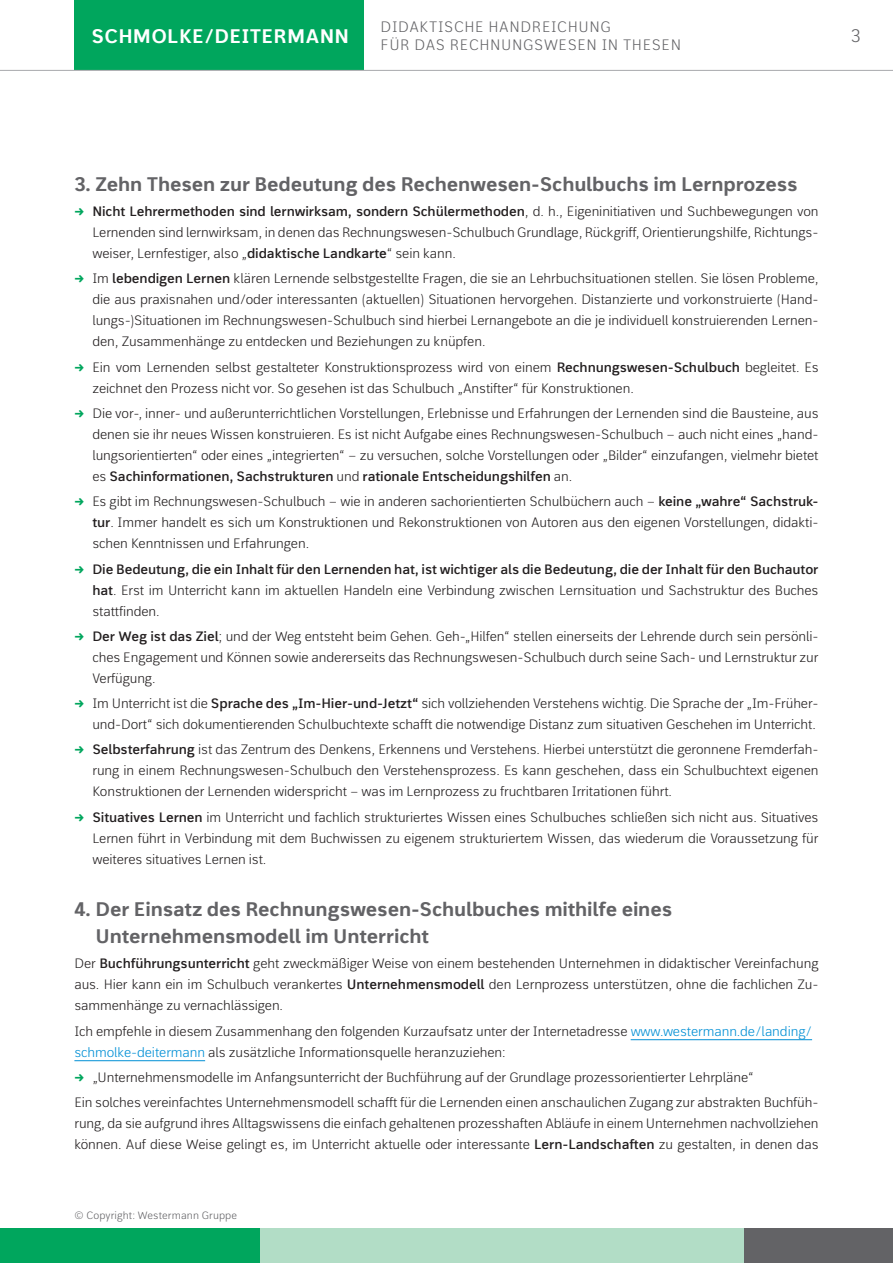
<style>
.page{position:relative;width:893px;height:1263px;background:#fff}
.page>*{position:absolute;margin:0;border:0;box-sizing:border-box;transform-origin:0 0}
.t1{font:700 19.5px/27px "bs Thomas Sans 1";letter-spacing:-.01em;color:#636366}
.t2{font:700 19.5px "bs Thomas Sans 1";letter-spacing:.01em;color:#fff}
.t3{font:300 18px "bs Thomas Sans 1";color:#636366}
.t4{font:300 15px/18px "bs Thomas Sans 1";letter-spacing:.04em;color:#636366}
.t5{font:300 13.5px/21px "bs Thomas Sans 1";letter-spacing:-.01em;color:#231f20;text-align:justify}
.t6{font:300 10.5px "bs Thomas Sans 1";letter-spacing:.01em;color:#636366}
.s1{font-weight:600}
.s2{color:#008fd5}
</style>
<div class="page">
<div style="left:744px;top:1228px;width:149px;height:35px;background:#636366"></div>
<div style="left:74px;top:0;width:290px;height:70px;background:#00a65d"></div>
<hr style="left:0;top:70px;width:893px;height:1px;background:#a8a9ad">
<div style="left:259px;top:1228px;width:485px;height:35px;background:#b2ddc6"></div>
<div style="left:0;top:1228px;width:259px;height:35px;background:#00a65d"></div>
<hr style="left:631px;top:1039px;width:181px;height:1px;background:#008fd5">
<hr style="left:74px;top:1060px;width:131px;height:1px;background:#008fd5">
<p class="t4" style="left:381px;top:18px;width:302px">DIDAKTISCHE HANDREICHUNG<br>FÜR DAS RECHNUNGSWESEN IN THESEN</p>
<h1 class="t2" style="left:92px;top:23px;width:259px">SCHMOLKE/DEITERMANN</h1>
<h2 class="t3" style="left:850px;top:24px;width:12px">3</h2>
<h1 class="t1" style="left:74px;top:172px;width:725px">3. Zehn Thesen zur Bedeutung des Rechenwesen-Schulbuchs im Lernprozess</h1>
<p class="t5" style="left:92px;top:202px;width:728px"><span class="s1">Nicht Lehrermethoden sind lernwirksam, sondern Schülermethoden</span>, d. h., Eigeninitiativen und Suchbewegungen von Lernenden sind lernwirksam, in denen das Rechnungswesen-Schulbuch Grundlage, Rückgriff, Orientierungshilfe, Richtungs&shy;weiser, Lernfestiger, also „<span class="s1">didaktische Landkarte</span>“ sein kann.</p>
<p class="t5" style="left:92px;top:269px;width:728px">Im <span class="s1">lebendigen Lernen</span> klären Lernende selbstgestellte Fragen, die sie an Lehrbuchsituationen stellen. Sie lösen Probleme, die aus praxisnahen und/oder interessanten (aktuellen) Situationen hervorgehen. Distanzierte und vorkonstruierte (Hand&shy;lungs-)Situationen im Rechnungswesen-Schulbuch sind hierbei Lernangebote an die je individuell konstruierenden Lernen&shy;den, Zusammenhänge zu entdecken und Beziehungen zu knüpfen.</p>
<p class="t5" style="left:92px;top:357px;width:728px">Ein vom Lernenden selbst gestalteter Konstruktionsprozess wird von einem <span class="s1">Rechnungswesen-Schulbuch</span> begleitet. Es zeichnet den Prozess nicht vor. So gesehen ist das Schulbuch „Anstifter“ für Konstruktionen.</p>
<p class="t5" style="left:92px;top:404px;width:728px">Die vor-, inner- und außerunterrichtlichen Vorstellungen, Erlebnisse und Erfahrungen der Lernenden sind die Bausteine, aus denen sie ihr neues Wissen konstruieren. Es ist nicht Aufgabe eines Rechnungswesen-Schulbuch – auch nicht eines „hand&shy;lungsorientierten“ oder eines „integrierten“ – zu versuchen, solche Vorstellungen oder „Bilder“ einzufangen, vielmehr bietet es <span class="s1">Sachinformationen, Sachstrukturen</span> und <span class="s1">rationale Entscheidungshilfen</span> an.</p>
<p class="t5" style="left:92px;top:492px;width:728px">Es gibt im Rechnungswesen-Schulbuch – wie in anderen sachorientierten Schulbüchern auch – <span class="s1">keine „wahre“ Sachstruk&shy;tur</span>. Immer handelt es sich um Konstruktionen und Rekonstruktionen von Autoren aus den eigenen Vorstellungen, didakti&shy;schen Kenntnissen und Erfahrungen.</p>
<p class="t5" style="left:92px;top:559px;width:728px"><span class="s1">Die Bedeutung, die ein Inhalt für den Lernenden hat, ist wichtiger als die Bedeutung, die der Inhalt für den Buchautor hat</span>. Erst im Unterricht kann im aktuellen Handeln eine Verbindung zwischen Lernsituation und Sachstruktur des Buches stattfinden.</p>
<p class="t5" style="left:92px;top:626px;width:728px"><span class="s1">Der Weg ist das Ziel</span>; und der Weg entsteht beim Gehen. Geh-„Hilfen“ stellen einerseits der Lehrende durch sein persönli&shy;ches Engagement und Können sowie andererseits das Rechnungswesen-Schulbuch durch seine Sach- und Lernstruktur zur Verfügung.</p>
<p class="t5" style="left:92px;top:694px;width:728px">Im Unterricht ist die <span class="s1">Sprache des „Im-Hier-und-Jetzt“</span> sich vollziehenden Verstehens wichtig. Die Sprache der „Im-Früher&shy;und-Dort“ sich dokumentierenden Schulbuchtexte schafft die notwendige Distanz zum situativen Geschehen im Unterricht.</p>
<p class="t5" style="left:92px;top:740px;width:728px"><span class="s1">Selbsterfahrung</span> ist das Zentrum des Denkens, Erkennens und Verstehens. Hierbei unterstützt die geronnene Fremderfah&shy;rung in einem Rechnungswesen-Schulbuch den Verstehensprozess. Es kann geschehen, dass ein Schulbuchtext eigenen Konstruktionen der Lernenden widerspricht – was im Lernprozess zu fruchtbaren Irritationen führt.</p>
<p class="t5" style="left:92px;top:807px;width:728px"><span class="s1">Situatives Lernen</span> im Unterricht und fachlich strukturiertes Wissen eines Schulbuches schließen sich nicht aus. Situatives Lernen führt in Verbindung mit dem Buchwissen zu eigenem strukturiertem Wissen, das wiederum die Voraussetzung für weiteres situatives Lernen ist.</p>
<h1 class="t1" style="left:96px;top:897px;width:578px;text-indent:-21px">4. Der Einsatz des Rechnungswesen-Schulbuches mithilfe eines<br>Unternehmensmodell im Unterricht</h1>
<p class="t5" style="left:74px;top:954px;width:746px">Der <span class="s1">Buchführungsunterricht</span> geht zweckmäßiger Weise von einem bestehenden Unternehmen in didaktischer Vereinfachung aus. Hier kann ein im Schulbuch verankertes <span class="s1">Unternehmensmodell</span> den Lernprozess unterstützen, ohne die fachlichen Zu&shy;sammenhänge zu vernachlässigen.</p>
<p class="t5" style="left:74px;top:1021px;width:739px">Ich empfehle in diesem Zusammenhang den folgenden Kurzaufsatz unter der Internetadresse <span class="s2">www.westermann.de/landing/ schmolke-deitermann</span> als zusätzliche Informationsquelle heranzuziehen:</p>
<p class="t5" style="left:74px;top:1065px;width:746px;line-height:25.2px;text-indent:18px">„Unternehmensmodelle im Anfangsunterricht der Buchführung auf der Grundlage prozessorientierter Lehrpläne“<br>Ein solches vereinfachtes Unternehmensmodell schafft für die Lernenden einen anschaulichen Zugang zur abstrakten Buchfüh-</p>
<p class="t5" style="left:74px;top:1114px;width:746px">rung, da sie aufgrund ihres Alltagswissens die einfach gehaltenen prozesshaften Abläufe in einem Unternehmen nachvollziehen können. Auf diese Weise gelingt es, im Unterricht aktuelle oder interessante <span class="s1">Lern-Landschaften</span> zu gestalten, in denen das</p>
<p class="t6" style="left:74px;top:1208px;width:164px">© Copyright: Westermann Gruppe</p>
</div>
